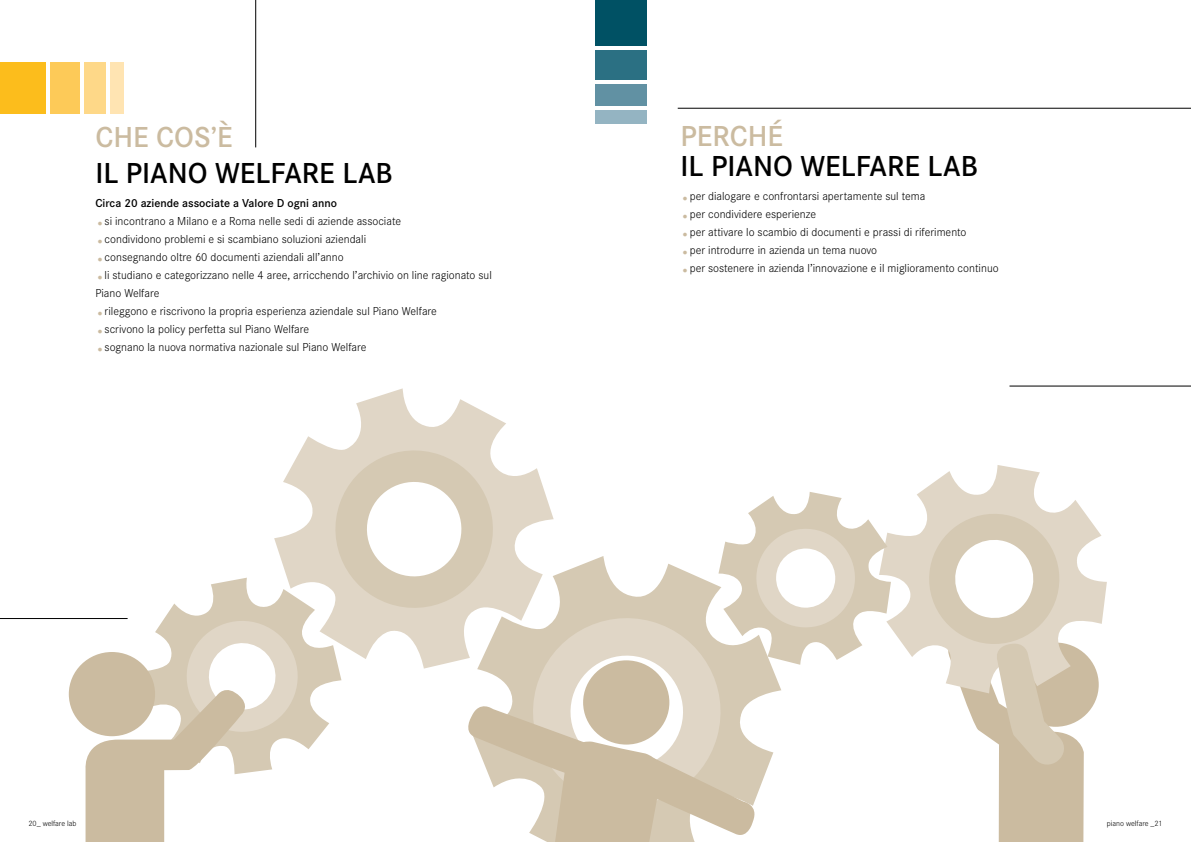
<style>
.page{position:relative;width:1191px;height:842px;background:#fff}
.page>*{position:absolute;margin:0;border:0;box-sizing:border-box;transform-origin:0 0}
.t1{font:300 36px "Corporate S";color:#cbbba0}
.t2{font:600 30px "Corporate S";color:#000}
.t3{font:600 30px "Corporate S";color:#cbbba0}
.t4{font:300 12px/18px "Corporate S";color:#000}
.t5{font:600 12px "Corporate S";color:#000}
.t6{font:300 8px "Corporate S";color:#000}
</style>
<div class="page">
<hr style="left:0;top:618px;width:128px;height:1px;background:#000">
<hr style="left:1009px;top:386px;width:182px;height:1px;background:#000">
<hr style="left:255px;top:0;width:1px;height:147px;background:#000">
<hr style="left:677px;top:108px;width:514px;height:1px;background:#000">
<div style="left:1012px;top:642px;width:86px;height:85px;background:#cbbba0;border-radius:50%"></div>
<svg style="left:891px;top:465px;width:215px;height:228px"></svg>
<svg style="left:306px;top:388px;width:200px;height:53px"></svg>
<svg style="left:920px;top:505px;width:163px;height:337px"></svg>
<div style="left:69px;top:652px;width:86px;height:84px;background:#cbbba0;border-radius:50%"></div>
<svg style="left:84px;top:441px;width:807px;height:401px"></svg>
<div style="left:595px;top:0;width:51px;height:46px;background:#005164"></div>
<div style="left:595px;top:50px;width:51px;height:29px;background:#2b7083"></div>
<div style="left:595px;top:85px;width:51px;height:21px;background:#6191a3"></div>
<div style="left:595px;top:110px;width:51px;height:14px;background:#94b4c2"></div>
<div style="left:0;top:62px;width:46px;height:51px;background:#fcbd1c"></div>
<div style="left:50px;top:62px;width:29px;height:51px;background:#fdca58"></div>
<div style="left:85px;top:62px;width:21px;height:51px;background:#fed888"></div>
<div style="left:110px;top:62px;width:14px;height:51px;background:#ffe4b2"></div>
<h2 class="t3" style="left:95px;top:120px;width:139px">CHE COS’È</h2>
<h2 class="t2" style="left:95px;top:156px;width:299px">IL PIANO WELFARE LAB</h2>
<p class="t5" style="left:95px;top:196px;width:243px">Circa 20 aziende associate a Valore D ogni anno</p>
<h1 class="t1" style="left:95px;top:193px;width:11px">.</h1>
<p class="t4" style="left:105px;top:212px;width:298px">si incontrano a Milano e a Roma nelle sedi di aziende associate</p>
<h1 class="t1" style="left:95px;top:211px;width:11px">.</h1>
<p class="t4" style="left:105px;top:230px;width:263px">condividono problemi e si scambiano soluzioni aziendali</p>
<h1 class="t1" style="left:95px;top:229px;width:11px">.</h1>
<p class="t4" style="left:105px;top:248px;width:240px">consegnando oltre 60 documenti aziendali all’anno</p>
<h1 class="t1" style="left:95px;top:247px;width:11px">.</h1>
<p class="t4" style="left:95px;top:266px;width:398px;text-indent:9px">li studiano e categorizzano nelle 4 aree, arricchendo l’archivio on line ragionato sul<br>Piano Welfare</p>
<h1 class="t1" style="left:95px;top:283px;width:11px">.</h1>
<p class="t4" style="left:105px;top:302px;width:334px">rileggono e riscrivono la propria esperienza aziendale sul Piano Welfare</p>
<h1 class="t1" style="left:95px;top:301px;width:11px">.</h1>
<p class="t4" style="left:105px;top:320px;width:206px">scrivono la policy perfetta sul Piano Welfare</p>
<h1 class="t1" style="left:95px;top:319px;width:11px">.</h1>
<p class="t4" style="left:105px;top:338px;width:263px">sognano la nuova normativa nazionale sul Piano Welfare</p>
<h2 class="t3" style="left:680px;top:119px;width:104px">PERCHÉ</h2>
<h2 class="t2" style="left:680px;top:149px;width:299px">IL PIANO WELFARE LAB</h2>
<h1 class="t1" style="left:680px;top:168px;width:11px">.</h1>
<p class="t4" style="left:690px;top:187px;width:237px">per dialogare e confrontarsi apertamente sul tema</p>
<h1 class="t1" style="left:680px;top:186px;width:11px">.</h1>
<p class="t4" style="left:690px;top:205px;width:128px">per condividere esperienze</p>
<h1 class="t1" style="left:680px;top:204px;width:11px">.</h1>
<p class="t4" style="left:690px;top:223px;width:278px">per attivare lo scambio di documenti e prassi di riferimento</p>
<h1 class="t1" style="left:680px;top:222px;width:11px">.</h1>
<p class="t4" style="left:690px;top:241px;width:189px">per introdurre in azienda un tema nuovo</p>
<h1 class="t1" style="left:680px;top:240px;width:11px">.</h1>
<p class="t4" style="left:690px;top:259px;width:310px">per sostenere in azienda l’innovazione e il miglioramento continuo</p>
<p class="t6" style="left:28px;top:819px;width:50px">20_ welfare lab</p>
<p class="t6" style="left:1106px;top:819px;width:57px">piano welfare _21</p>
</div>
